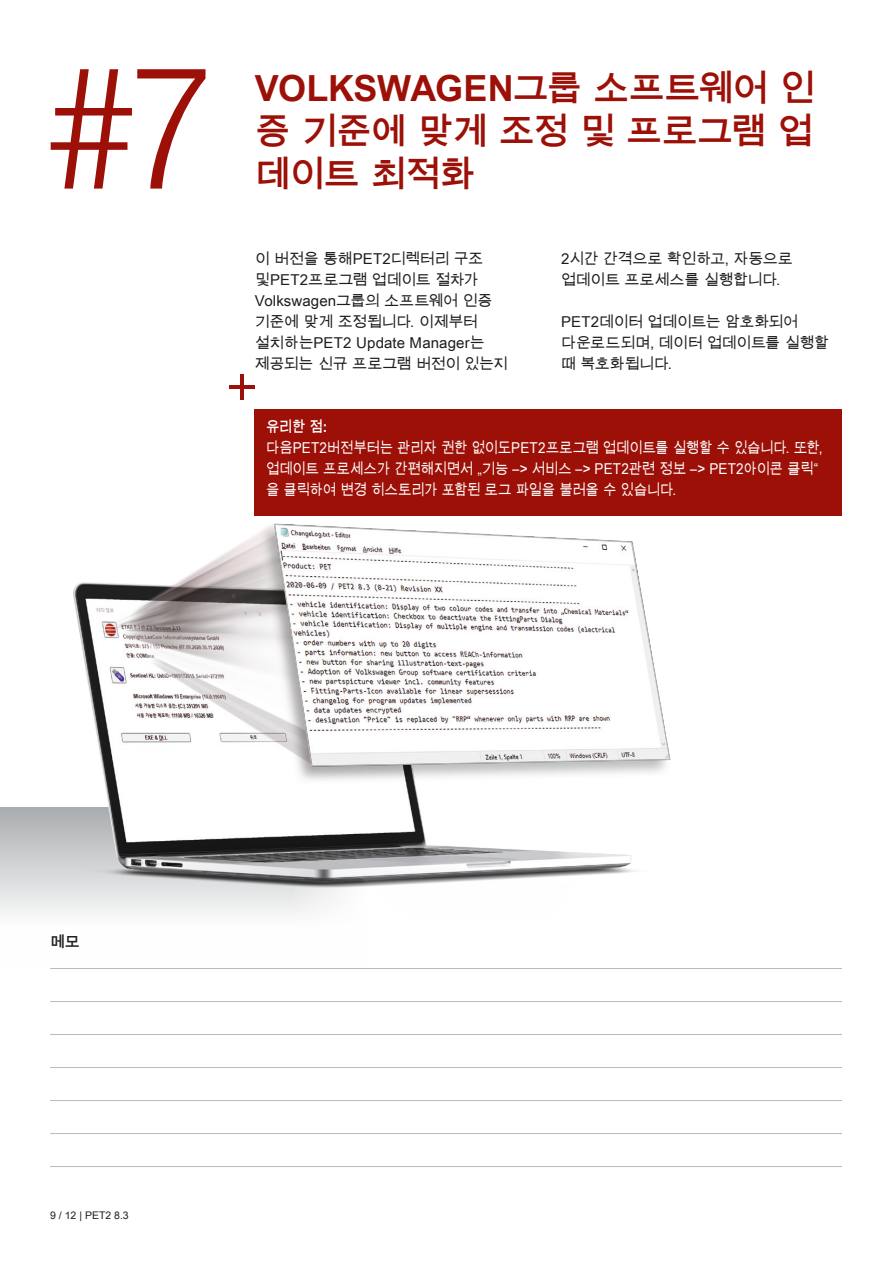
<style>
.page{position:relative;width:893px;height:1263px;background:#fff}
.page>*{position:absolute;margin:0;border:0;box-sizing:border-box;transform-origin:0 0}
.t1{font:300 condensed 171.45px "Helvetica Neue";color:#9c1007}
.t2{font:700 36px/43px "Arial Unicode MS";letter-spacing:-.025em;color:#9c1007;text-align:justify}
.t3{font:15px/21px "Arial Unicode MS";letter-spacing:-.015em;color:#1d1d1b}
.t4{font:15px/21px "Arial Unicode MS";letter-spacing:-.015em;color:#fff;scale:.9 1}
.t5{font:700 15px "Arial Unicode MS";color:#fff;scale:.9 1}
.t6{font:700 15px "Arial Unicode MS";color:#1d1d1b}
.t7{font:10.5px "Arial Unicode MS";color:#1d1d1b}
</style>
<div class="page">
<div style="left:0;top:807px;width:415px;height:160px;background:linear-gradient(to bottom,#aeb1b3,#fff)"></div>
<div style="left:294px;top:796px;width:152px;height:172px;background:#fff"></div>
<hr style="left:240px;top:374px;width:4px;height:25px;background:#9c1007">
<hr style="left:229px;top:385px;width:26px;height:4px;background:#9c1007">
<div style="left:255px;top:409px;width:587px;height:106px;background:#9c1007"></div>
<hr style="left:50px;top:968px;width:792px;height:1px;background:#b8bcbf">
<hr style="left:50px;top:1001px;width:792px;height:1px;background:#b8bcbf">
<hr style="left:50px;top:1034px;width:792px;height:1px;background:#b8bcbf">
<hr style="left:50px;top:1067px;width:792px;height:1px;background:#b8bcbf">
<hr style="left:50px;top:1100px;width:792px;height:1px;background:#b8bcbf">
<hr style="left:50px;top:1133px;width:792px;height:1px;background:#b8bcbf">
<hr style="left:50px;top:1166px;width:792px;height:1px;background:#b8bcbf">
<img style="left:45px;top:488px;width:644px;height:429px">
<svg style="left:274px;top:524px;width:397px;height:243px"></svg>
<h1 class="t1" style="left:50px;top:30px;width:164px">#7</h1>
<h2 class="t2" style="left:255px;top:68px;width:562px">VOLKSWAGEN그룹 소프트웨어 인 증 기준에 맞게 조정 및 프로그램 업 데이트 최적화</h2>
<p class="t3" style="left:255px;top:248px;width:254px">이 버전을 통해PET2디렉터리 구조 및PET2프로그램 업데이트 절차가<br>Volkswagen그룹의 소프트웨어 인증 기준에 맞게 조정됩니다. 이제부터 설치하는PET2 Update Manager는 제공되는 신규 프로그램 버전이 있는지</p>
<p class="t3" style="left:561px;top:248px;width:233px">2시간 간격으로 확인하고, 자동으로 업데이트 프로세스를 실행합니다.</p>
<p class="t3" style="left:561px;top:311px;width:269px">PET2데이터 업데이트는 암호화되어 다운로드되며, 데이터 업데이트를 실행할 때 복호화됩니다.</p>
<p class="t5" style="left:266px;top:416px;width:70px">유리한 점:</p>
<p class="t4" style="left:266px;top:437px;width:620px">다음PET2버전부터는 관리자 권한 없이도PET2프로그램 업데이트를 실행할 수 있습니다. 또한, 업데이트 프로세스가 간편해지면서 „기능 –&gt; 서비스 –&gt; PET2관련 정보 –&gt; PET2아이콘 클릭“ 을 클릭하여 변경 히스토리가 포함된 로그 파일을 불러올 수 있습니다.</p>
<p class="t6" style="left:50px;top:931px;width:31px">메모</p>
<p class="t7" style="left:50px;top:1208px;width:80px">9 / 12 | PET2 8.3</p>
</div>
